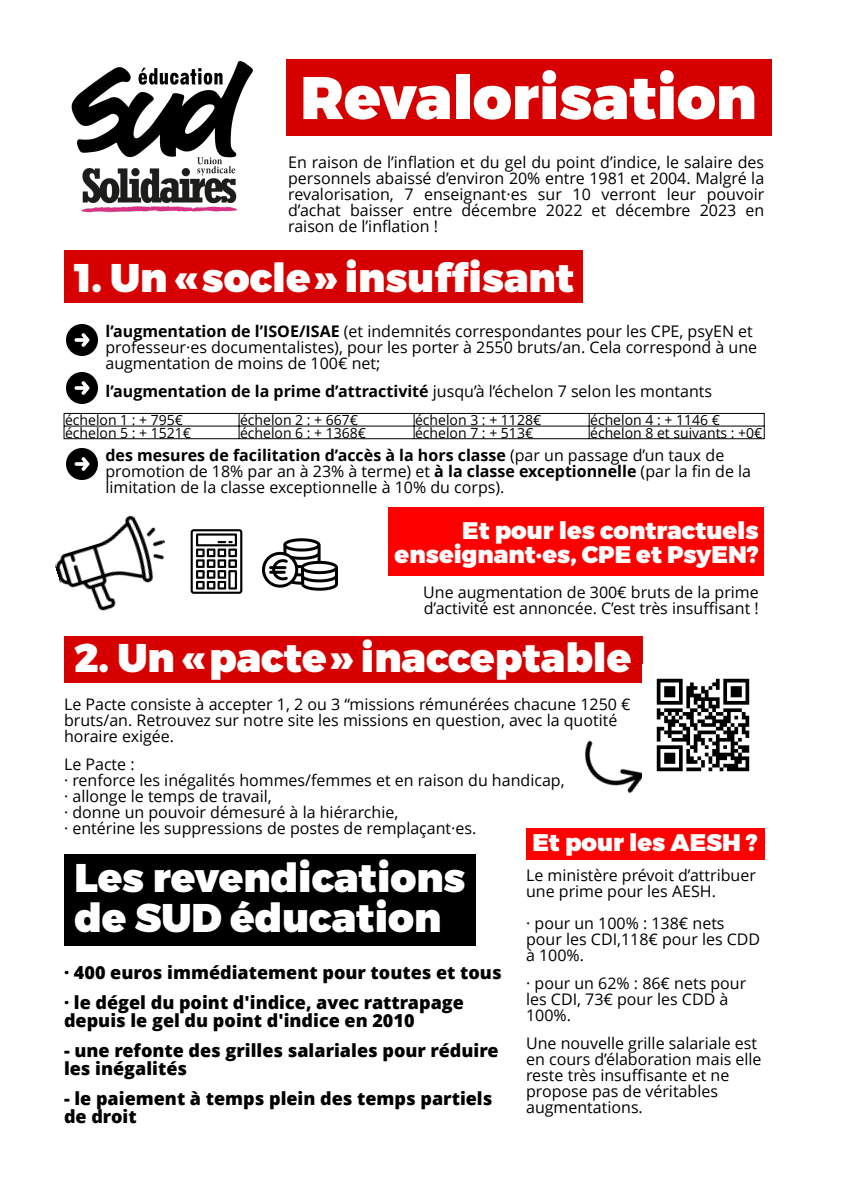
<style>
.page{position:relative;width:842px;height:1191px;background:#fff}
.page>*{position:absolute;margin:0;border:0;box-sizing:border-box;transform-origin:0 0}
.t1{font:900 60px "Montserrat";color:#fff}
.t2{font:900 40px/40px "Montserrat";color:#fff}
.t3{font:900 24px/24px "Montserrat";color:#fff;text-align:right}
.t4{font:800 18px/18px "Open Sans";color:#000}
.t5{font:16px/16px "Open Sans";color:#000}
.t6{font:700 16px "Open Sans";color:#000}
.t7{font:14px "Open Sans";color:#000}
.s1{font-weight:700}
.s2{font-weight:400}
</style>
<div class="page">
<img style="left:71px;top:61px;width:182px;height:152px">
<div style="left:286px;top:59px;width:485px;height:77px;background:#d70000"></div>
<div style="left:64px;top:250px;width:519px;height:52px;background:#d70000"></div>
<svg style="left:64px;top:414px;width:1px;height:24px"></svg>
<svg style="left:764px;top:413px;width:1px;height:26px"></svg>
<svg style="left:239px;top:414px;width:1px;height:24px"></svg>
<svg style="left:414px;top:414px;width:1px;height:24px"></svg>
<svg style="left:589px;top:414px;width:1px;height:24px"></svg>
<hr style="left:64px;top:413px;width:700px;height:1px;background:#000">
<hr style="left:64px;top:426px;width:700px;height:1px;background:#000">
<hr style="left:64px;top:438px;width:700px;height:1px;background:#000">
<div style="left:388px;top:507px;width:376px;height:68px;background:#f00"></div>
<div style="left:526px;top:827px;width:238px;height:32px;background:#f00"></div>
<img style="left:66px;top:325px;width:31px;height:31px">
<img style="left:66px;top:372px;width:31px;height:31px">
<img style="left:66px;top:449px;width:31px;height:31px">
<img style="left:190px;top:529px;width:53px;height:65px">
<img style="left:262px;top:538px;width:75px;height:53px">
<img style="left:55px;top:515px;width:110px;height:96px">
<div style="left:64px;top:636px;width:579px;height:46px;background:#d70000"></div>
<img style="left:584px;top:740px;width:58px;height:54px">
<img style="left:656px;top:678px;width:94px;height:94px">
<div style="left:64px;top:854px;width:412px;height:91px;background:#000"></div>
<h1 class="t1" style="left:300px;top:61px;width:458px">Revalorisation</h1>
<p class="t5" style="left:288px;top:156px;width:478px;text-align:justify">En raison de l’inflation et du gel du point d’indice, le salaire des personnels abaissé d’environ 20% entre 1981 et 2004. Malgré la revalorisation, 7 enseignant·es sur 10 verront leur pouvoir d’achat baisser entre décembre 2022 et décembre 2023 en raison de l’inflation !</p>
<h2 class="t2" style="left:74px;top:257px;width:502px">1. Un «socle» insuffisant</h2>
<p class="t5" style="left:105px;top:325px;width:653px"><span class="s1">l’augmentation de l’ISOE/ISAE</span> (et indemnités correspondantes pour les CPE, psyEN et professeur·es documentalistes), pour les porter à 2550 bruts/an. Cela correspond à une augmentation de moins de 100€ net;</p>
<p class="t6" style="left:105px;top:385px;width:608px">l’augmentation de la prime d’attractivité <span class="s2">jusqu’à l’échelon 7 selon les montants</span></p>
<p class="t7" style="left:65px;top:414px;width:120px">échelon 1 : + 795€</p>
<p class="t7" style="left:240px;top:414px;width:120px">échelon 2 : + 667€</p>
<p class="t7" style="left:415px;top:414px;width:128px">échelon 3 : + 1128€</p>
<p class="t7" style="left:590px;top:414px;width:131px">échelon 4 : + 1146 €</p>
<p class="t7" style="left:65px;top:427px;width:128px">échelon 5 : + 1521€</p>
<p class="t7" style="left:240px;top:427px;width:128px">échelon 6 : + 1368€</p>
<p class="t7" style="left:415px;top:427px;width:120px">échelon 7 : + 513€</p>
<p class="t7" style="left:590px;top:427px;width:174px">échelon 8 et suivants : +0€</p>
<p class="t5" style="left:105px;top:449px;width:647px"><span class="s1">des mesures de facilitation d’accès à la hors classe</span> (par un passage d’un taux de promotion de 18% par an à 23% à terme) et <span class="s1">à la classe exceptionnelle</span> (par la fin de la limitation de la classe exceptionnelle à 10% du corps).</p>
<h3 class="t3" style="left:395px;top:518px;width:366px">Et pour les contractuels enseignant·es, CPE et PsyEN?</h3>
<p class="t5" style="left:423px;top:585px;width:337px">Une augmentation de 300€ bruts de la prime d’activité est annoncée. C’est très insuffisant !</p>
<h2 class="t2" style="left:74px;top:638px;width:559px">2. Un «pacte» inacceptable</h2>
<p class="t5" style="left:64px;top:697px;width:568px">Le Pacte consiste à accepter 1, 2 ou 3 “missions rémunérées chacune 1250 € bruts/an. Retrouvez sur notre site les missions en question, avec la quotité horaire exigée.</p>
<p class="t5" style="left:64px;top:757px;width:502px">Le Pacte :<br>· renforce les inégalités hommes/femmes et en raison du handicap, · allonge le temps de travail,<br>· donne un pouvoir démesuré à la hiérarchie,<br>· entérine les suppressions de postes de remplaçant·es.</p>
<h3 class="t3" style="left:532px;top:830px;width:227px">Et pour les AESH ?</h3>
<h2 class="t2" style="left:74px;top:857px;width:393px">Les revendications de SUD éducation</h2>
<p class="t4" style="left:64px;top:959px;width:439px;line-height:30px">· 400 euros immédiatement pour toutes et tous · le dégel du point d'indice, avec rattrapage</p>
<p class="t4" style="left:64px;top:1013px;width:352px">depuis le gel du point d'indice en 2010</p>
<p class="t4" style="left:64px;top:1043px;width:436px">- une refonte des grilles salariales pour réduire les inégalités</p>
<p class="t4" style="left:64px;top:1091px;width:430px">- le paiement à temps plein des temps partiels de droit</p>
<p class="t5" style="left:526px;top:869px;width:231px">Le ministère prévoit d’attribuer une prime pour les AESH.</p>
<p class="t5" style="left:526px;top:917px;width:236px">· pour un 100% : 138€ nets pour les CDI,118€ pour les CDD à 100%.</p>
<p class="t5" style="left:526px;top:977px;width:222px">· pour un 62% : 86€ nets pour les CDI, 73€ pour les CDD à<br>100%.</p>
<p class="t5" style="left:526px;top:1037px;width:237px">Une nouvelle grille salariale est en cours d’élaboration mais elle reste très insuffisante et ne propose pas de véritables augmentations.</p>
</div>
